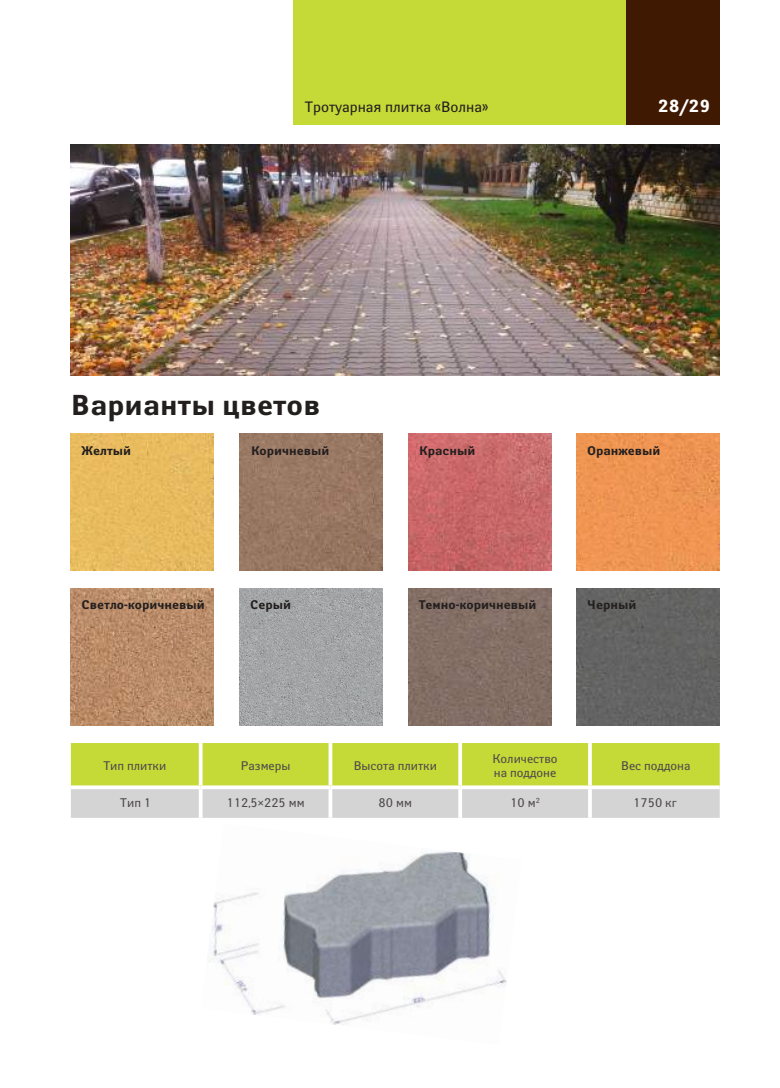
<style>
.page{position:relative;width:780px;height:1088px;background:#fff}
.page>*{position:absolute;margin:0;border:0;box-sizing:border-box;transform-origin:0 0}
.t1{font:700 28.75px "Yanus";letter-spacing:.005em;color:#241f1f}
.t2{font:700 17.5px "Yanus";color:#fff}
.t3{font:15px "Yanus";color:#241f1f}
.t4{font:12.5px/13.8px "Yanus";color:#4e4b4c}
.t5{font:700 12.5px "Yanus";color:#241f1f}
</style>
<div class="page">
<div style="left:293px;top:0;width:416px;height:124px;background:#c5da37"></div>
<div style="left:626px;top:0;width:93px;height:124px;background:#401903"></div>
<svg style="left:71px;top:743px;width:648px;height:75px;background:#cbd778"></svg>
<hr style="left:199px;top:743px;width:3px;height:42px;background:#fff">
<svg style="left:328px;top:743px;width:4px;height:42px"></svg>
<svg style="left:458px;top:743px;width:4px;height:42px"></svg>
<hr style="left:588px;top:743px;width:3px;height:42px;background:#fff">
<hr style="left:199px;top:789px;width:3px;height:29px;background:#fff">
<svg style="left:328px;top:789px;width:4px;height:29px"></svg>
<svg style="left:458px;top:789px;width:4px;height:29px"></svg>
<hr style="left:588px;top:789px;width:3px;height:29px;background:#fff">
<svg style="left:71px;top:785px;width:130px;height:4px"></svg>
<svg style="left:201px;top:785px;width:129px;height:4px"></svg>
<svg style="left:330px;top:785px;width:130px;height:4px"></svg>
<svg style="left:460px;top:785px;width:130px;height:4px"></svg>
<svg style="left:590px;top:785px;width:129px;height:4px"></svg>
<img style="left:208px;top:851px;width:299px;height:174px">
<img style="left:71px;top:433px;width:143px;height:137px">
<img style="left:239px;top:588px;width:143px;height:137px">
<img style="left:408px;top:588px;width:143px;height:137px">
<div style="left:576px;top:588px;width:143px;height:137px;background:#636363"></div>
<img style="left:71px;top:588px;width:143px;height:137px">
<img style="left:239px;top:433px;width:143px;height:137px">
<img style="left:576px;top:433px;width:143px;height:137px">
<img style="left:408px;top:433px;width:143px;height:137px">
<img style="left:71px;top:144px;width:648px;height:232px">
<p class="t3" style="left:305px;top:98px;width:185px">Тротуарная плитка «Волна»</p>
<h1 class="t1" style="left:71px;top:388px;width:251px">Варианты цветов</h1>
<h2 class="t2" style="left:657px;top:95px;width:54px">28/29</h2>
<p class="t5" style="left:81px;top:443px;width:51px">Желтый</p>
<p class="t5" style="left:251px;top:443px;width:80px">Коричневый</p>
<p class="t5" style="left:419px;top:443px;width:58px">Красный</p>
<p class="t5" style="left:587px;top:443px;width:75px">Оранжевый</p>
<p class="t5" style="left:81px;top:597px;width:125px">Светло-коричневый</p>
<p class="t5" style="left:250px;top:597px;width:43px">Серый</p>
<p class="t5" style="left:418px;top:597px;width:119px">Темно-коричневый</p>
<p class="t5" style="left:587px;top:597px;width:51px">Черный</p>
<p class="t4" style="left:103px;top:758px;width:64px">Тип плитки</p>
<p class="t4" style="left:241px;top:758px;width:51px">Размеры</p>
<p class="t4" style="left:353px;top:758px;width:85px">Высота плитки</p>
<p class="t4" style="left:492px;top:752px;width:67px">Количество на поддоне</p>
<p class="t4" style="left:621px;top:758px;width:71px">Вес поддона</p>
<p class="t4" style="left:120px;top:796px;width:33px">Тип 1</p>
<p class="t4" style="left:226px;top:796px;width:80px">112,5×225 мм</p>
<p class="t4" style="left:378px;top:796px;width:35px">80 мм</p>
<p class="t4" style="left:510px;top:796px;width:31px">10 м<sup>2</sup></p>
<p class="t4" style="left:633px;top:796px;width:45px">1750 кг</p>
</div>
